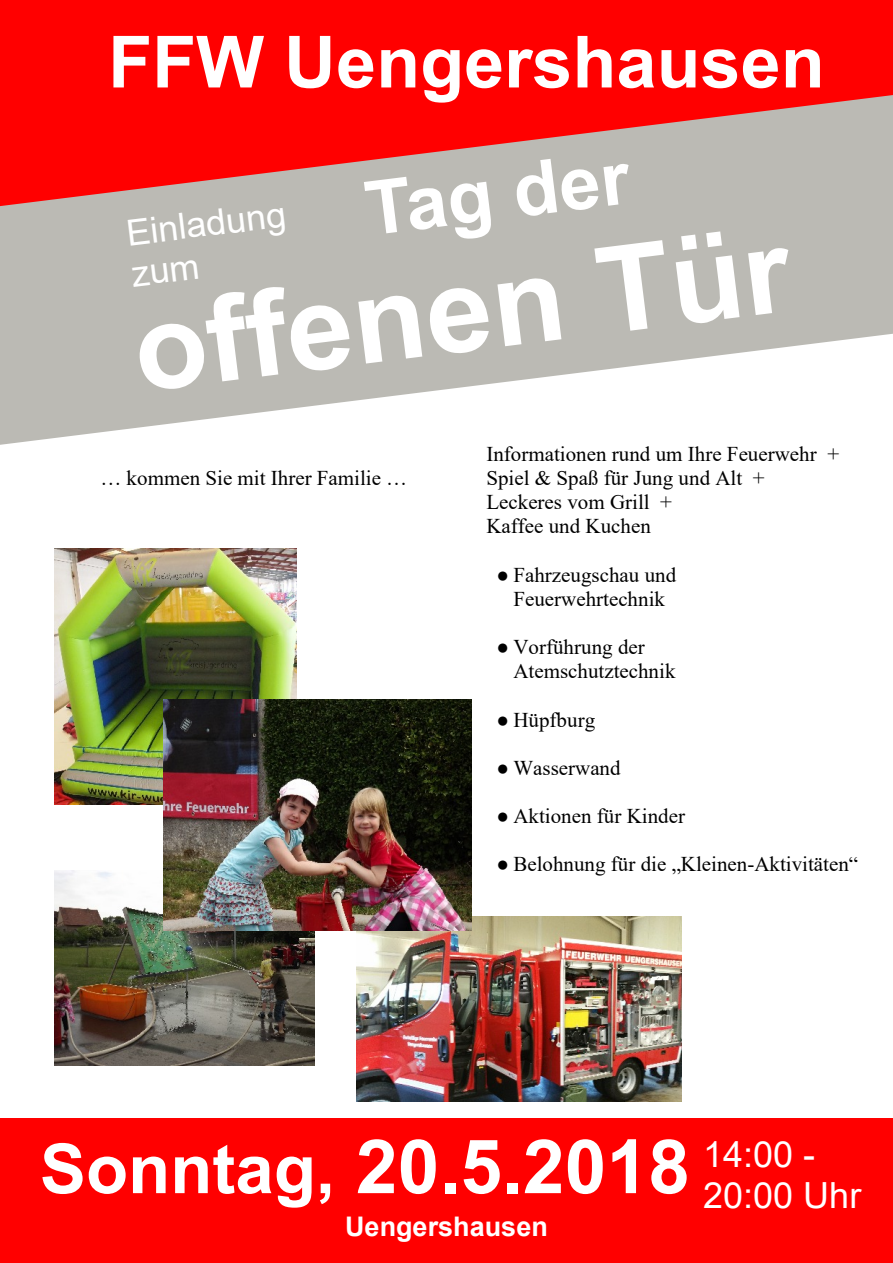
<style>
.page{position:relative;width:893px;height:1263px;background:#fff}
.page>*{position:absolute;margin:0;border:0;box-sizing:border-box;transform-origin:0 0}
.t1{font:700 120px "Arial";color:#fff}
.t2{font:700 75px "Arial";color:#fff}
.t3{font:700 72px "Arial";color:#fff}
.t4{font:36px/41.2px "Arial";color:#fff}
.t5{font:700 27px "Arial";color:#fff}
.t6{font:21px/24.2px "Times New Roman";color:#000}
.s1{font-size:69px}
</style>
<div class="page">
<img style="left:54px;top:870px;width:260px;height:195px">
<img style="left:356px;top:916px;width:326px;height:185px">
<img style="left:54px;top:548px;width:243px;height:256px">
<img style="left:164px;top:700px;width:307px;height:230px">
<div style="left:0;top:1118px;width:893px;height:145px;background:#f00"></div>
<div style="left:0;top:0;width:893px;height:273px;background:#f00"></div>
<svg style="left:0;top:95px;width:893px;height:350px;fill:#bbbab4"></svg>
<div style="left:94px;top:188px;width:220px;height:114px;background:#bbbab4"></div>
<h3 class="t3" style="left:108px;top:35px;width:718px">FFW Uengershausen</h3>
<h2 class="t2" style="left:362px;top:181px;width:267px;rotate:-7deg">Tag der</h2>
<h3 class="t4" style="left:124px;top:216px;width:162px;rotate:-7deg">Einladung zum</h3>
<h1 class="t1" style="left:128px;top:305px;width:662px;rotate:-7deg">offenen Tür</h1>
<p class="t6" style="left:100px;top:468px;width:308px">… kommen Sie mit Ihrer Familie …</p>
<p class="t6" style="left:486px;top:444px;width:354px">Informationen rund um Ihre Feuerwehr +<br>Spiel &amp; Spaß für Jung und Alt +<br>Leckeres vom Grill +<br>Kaffee und Kuchen</p>
<p class="t6" style="left:496px;top:565px;width:181px;text-align:center">● Fahrzeugschau und<br>Feuerwehrtechnik</p>
<p class="t6" style="left:513px;top:637px;width:164px;text-indent:-17px">● Vorführung der<br>Atemschutztechnik</p>
<p class="t6" style="left:496px;top:709px;width:100px">● Hüpfburg</p>
<p class="t6" style="left:496px;top:758px;width:126px">● Wasserwand</p>
<p class="t6" style="left:496px;top:806px;width:190px">● Aktionen für Kinder</p>
<p class="t6" style="left:496px;top:854px;width:363px">● Belohnung für die „Kleinen-Aktivitäten“</p>
<h2 class="t2" style="left:40px;top:1138px;width:652px"><span class="s1">Sonntag,</span> 20.5.2018</h2>
<p class="t5" style="left:345px;top:1216px;width:204px">Uengershausen</p>
<h3 class="t4" style="left:703px;top:1137px;width:160px">14:00 -<br>20:00 Uhr</h3>
</div>
